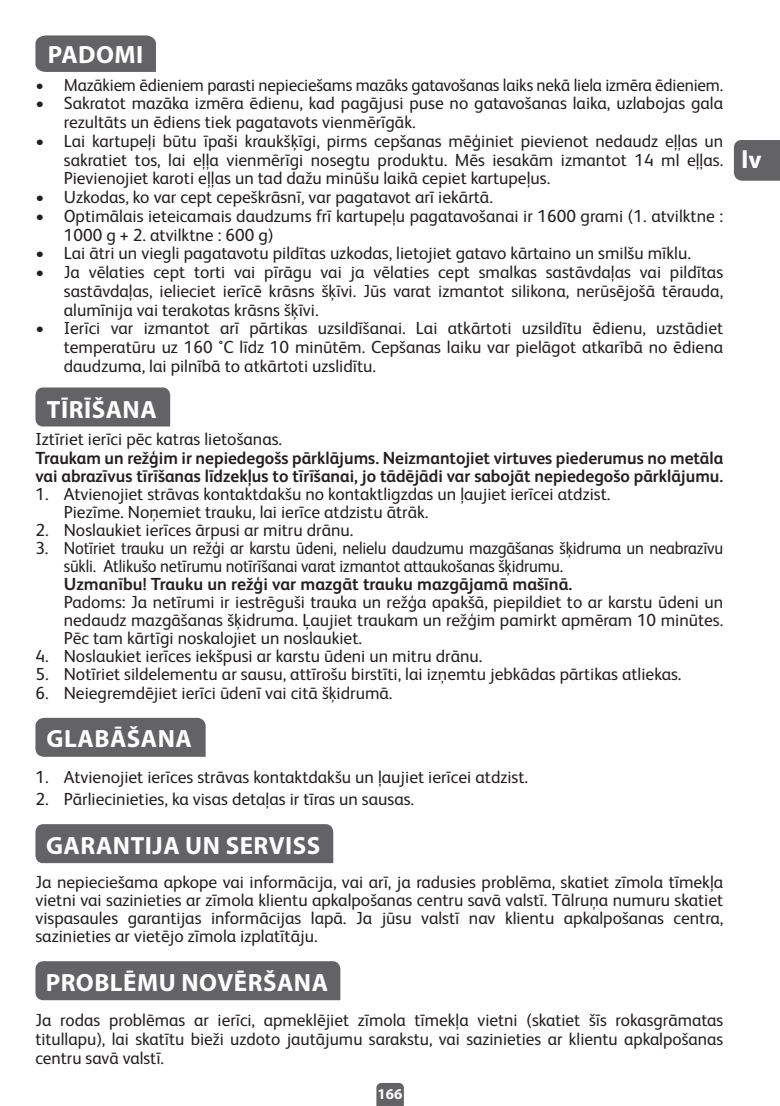
<style>
.page{position:relative;width:780px;height:1106px;background:#fff}
.page>*{position:absolute;margin:0;border:0;box-sizing:border-box;transform-origin:0 0}
.t1{font:700 25px "Myriad Pro";letter-spacing:.02em;color:#fff}
.t2{font:17.5px/18.8px "FS Albert JPM";color:#231f20;text-align:justify}
.t3{font:700 17.5px/18px "FS Albert";color:#231f20}
.t4{font:700 15px "Myriad Pro";color:#fff}
</style>
<div class="page">
<div style="left:35px;top:35px;width:121px;height:37px;background:#636366"></div>
<div style="left:35px;top:387px;width:135px;height:39px;background:#636366"></div>
<div style="left:35px;top:718px;width:171px;height:38px;background:#636366"></div>
<div style="left:35px;top:824px;width:298px;height:39px;background:#636366"></div>
<div style="left:35px;top:961px;width:305px;height:39px;background:#636366"></div>
<div style="left:733px;top:140px;width:47px;height:41px;background:#636366"></div>
<svg style="left:376px;top:1083px;width:28px;height:23px"></svg>
<h1 class="t1" style="left:48px;top:38px;width:97px">PADOMI</h1>
<p class="t2" style="left:35px;top:74px;width:689px">• Mazākiem ēdieniem parasti nepieciešams mazāks gatavošanas laiks nekā liela izmēra ēdieniem.</p>
<p class="t2" style="left:64px;top:93px;width:660px;text-indent:-28px">• Sakratot mazāka izmēra ēdienu, kad pagājusi puse no gatavošanas laika, uzlabojas gala rezultāts un ēdiens tiek pagatavots vienmērīgāk.</p>
<p class="t2" style="left:64px;top:131px;width:661px;text-indent:-28px">• Lai kartupeļi būtu īpaši kraukšķīgi, pirms cepšanas mēģiniet pievienot nedaudz eļļas un sakratiet tos, lai eļļa vienmērīgi nosegtu produktu. Mēs iesakām izmantot 14 ml eļļas.<br>Pievienojiet karoti eļļas un tad dažu minūšu laikā cepiet kartupeļus.</p>
<p class="t2" style="left:35px;top:187px;width:459px">• Uzkodas, ko var cept cepeškrāsnī, var pagatavot arī iekārtā.</p>
<p class="t2" style="left:64px;top:206px;width:661px;text-indent:-28px">• Optimālais ieteicamais daudzums frī kartupeļu pagatavošanai ir 1600 grami (1. atvilktne :<br>1000 g + 2. atvilktne : 600 g)</p>
<p class="t2" style="left:35px;top:243px;width:657px">• Lai ātri un viegli pagatavotu pildītas uzkodas, lietojiet gatavo kārtaino un smilšu mīklu.</p>
<p class="t2" style="left:64px;top:262px;width:660px;text-indent:-28px">• Ja vēlaties cept torti vai pīrāgu vai ja vēlaties cept smalkas sastāvdaļas vai pildītas sastāvdaļas, ielieciet ierīcē krāsns šķīvi. Jūs varat izmantot silikona, nerūsējošā tērauda, alumīnija vai terakotas krāsns šķīvi.</p>
<p class="t2" style="left:64px;top:318px;width:661px;text-indent:-28px">• Ierīci var izmantot arī pārtikas uzsildīšanai. Lai atkārtoti uzsildītu ēdienu, uzstādiet temperatūru uz 160 °C līdz 10 minūtēm. Cepšanas laiku var pielāgot atkarībā no ēdiena daudzuma, lai pilnībā to atkārtoti uzslidītu.</p>
<h1 class="t1" style="left:47px;top:393px;width:111px">TĪRĪŠANA</h1>
<p class="t2" style="left:35px;top:429px;width:248px">Iztīriet ierīci pēc katras lietošanas.</p>
<p class="t3" style="left:35px;top:448px;width:689px">Traukam un režģim ir nepiedegošs pārklājums. Neizmantojiet virtuves piederumus no metāla vai abrazīvus tīrīšanas līdzekļus to tīrīšanai, jo tādējādi var sabojāt nepiedegošo pārklājumu.</p>
<p class="t2" style="left:64px;top:484px;width:548px;line-height:18px;text-indent:-28px">1. Atvienojiet strāvas kontaktdakšu no kontaktligzdas un ļaujiet ierīcei atdzist.<br>Piezīme. Noņemiet trauku, lai ierīce atdzistu ātrāk.</p>
<p class="t2" style="left:35px;top:520px;width:319px">2. Noslaukiet ierīces ārpusi ar mitru drānu.</p>
<p class="t2" style="left:64px;top:538px;width:661px;line-height:18px;text-indent:-28px">3. Notīriet trauku un režģi ar karstu ūdeni, nelielu daudzumu mazgāšanas šķidruma un neabrazīvu sūkli. Atlikušo netīrumu notīrīšanai varat izmantot attaukošanas šķidrumu.</p>
<p class="t3" style="left:64px;top:574px;width:510px">Uzmanību! Trauku un režģi var mazgāt trauku mazgājamā mašīnā.</p>
<p class="t2" style="left:64px;top:592px;width:661px;line-height:18px">Padoms: Ja netīrumi ir iestrēguši trauka un režģa apakšā, piepildiet to ar karstu ūdeni un nedaudz mazgāšanas šķidruma. Ļaujiet traukam un režģim pamirkt apmēram 10 minūtes.<br>Pēc tam kārtīgi noskalojiet un noslaukiet.</p>
<p class="t2" style="left:35px;top:646px;width:448px">4. Noslaukiet ierīces iekšpusi ar karstu ūdeni un mitru drānu.</p>
<p class="t2" style="left:35px;top:664px;width:647px">5. Notīriet sildelementu ar sausu, attīrošu birstīti, lai izņemtu jebkādas pārtikas atliekas.</p>
<p class="t2" style="left:35px;top:682px;width:358px">6. Neiegremdējiet ierīci ūdenī vai citā šķidrumā.</p>
<h1 class="t1" style="left:47px;top:722px;width:147px">GLABĀŠANA</h1>
<p class="t2" style="left:35px;top:766px;width:494px">1. Atvienojiet ierīces strāvas kontaktdakšu un ļaujiet ierīcei atdzist.</p>
<p class="t2" style="left:35px;top:789px;width:380px">2. Pārliecinieties, ka visas detaļas ir tīras un sausas.</p>
<h1 class="t1" style="left:46px;top:829px;width:276px">GARANTIJA UN SERVISS</h1>
<p class="t2" style="left:35px;top:872px;width:689px;line-height:18px">Ja nepieciešama apkope vai informācija, vai arī, ja radusies problēma, skatiet zīmola tīmekļa vietni vai sazinieties ar zīmola klientu apkalpošanas centru savā valstī. Tālruņa numuru skatiet vispasaules garantijas informācijas lapā. Ja jūsu valstī nav klientu apkalpošanas centra, sazinieties ar vietējo zīmola izplatītāju.</p>
<h1 class="t1" style="left:46px;top:966px;width:284px">PROBLĒMU NOVĒRŠANA</h1>
<p class="t2" style="left:35px;top:1009px;width:689px">Ja rodas problēmas ar ierīci, apmeklējiet zīmola tīmekļa vietni (skatiet šīs rokasgrāmatas titullapu), lai skatītu bieži uzdoto jautājumu sarakstu, vai sazinieties ar klientu apkalpošanas centru savā valstī.</p>
<p class="t4" style="left:377px;top:1083px;width:26px">166</p>
<h1 class="t1" style="left:741px;top:143px;width:22px">lv</h1>
</div>
